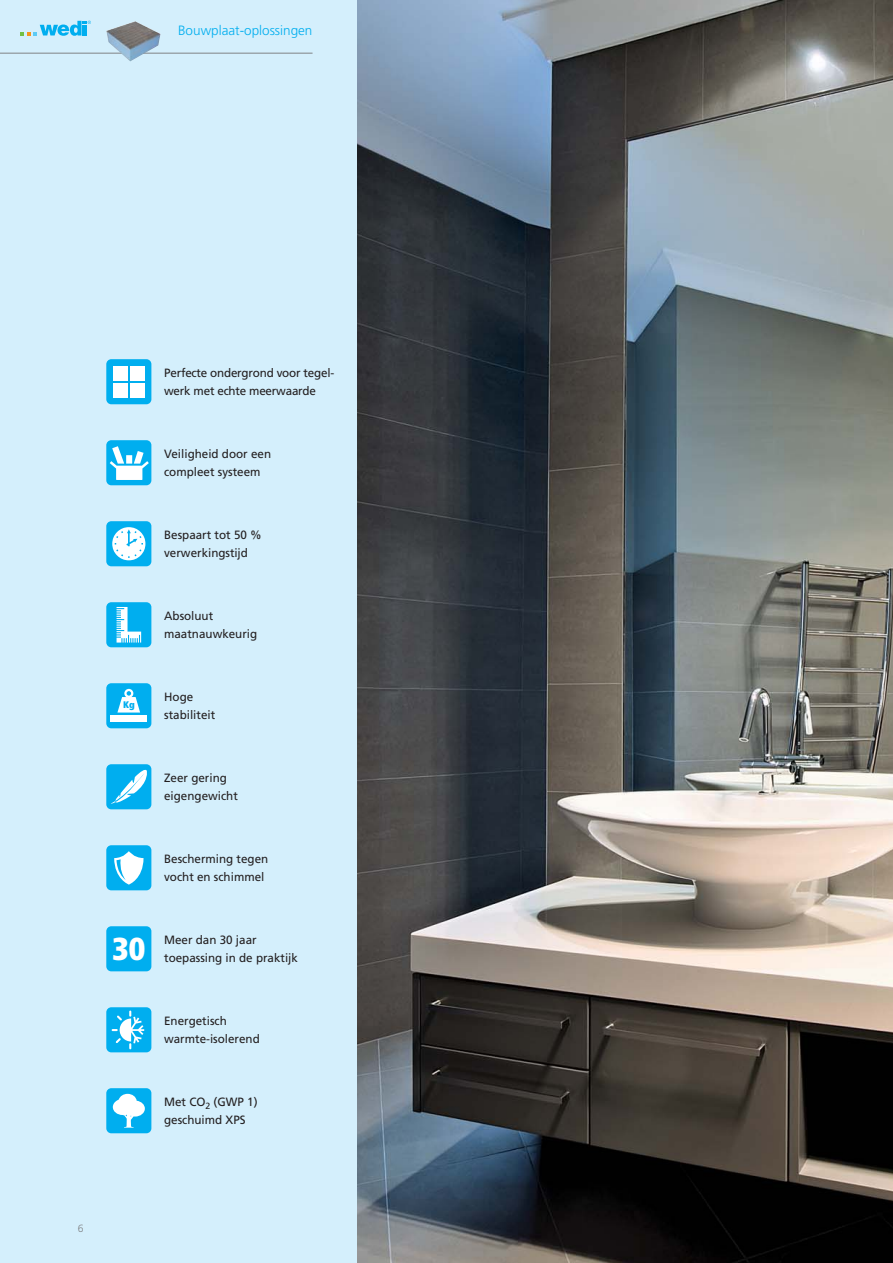
<style>
.page{position:relative;width:893px;height:1263px;background:#fff}
.page>*{position:absolute;margin:0;border:0;box-sizing:border-box;transform-origin:0 0}
.t1{font:900 condensed 31.65px "Frutiger LT Std";color:#fff}
.t2{font:300 13.5px "Frutiger LT Std";color:#00aeef}
.t3{font:12px/18px "Frutiger LT Com";color:#231f20}
.t4{font:300 10.5px "Frutiger LT Std";color:#808285}
.t5{font:900 condensed 9.6px "Frutiger LT Std";color:#00aeef}
</style>
<div class="page">
<div style="left:0;top:0;width:880px;height:1263px;background:#d4effc"></div>
<img style="left:357px;top:0;width:536px;height:1263px">
<div style="left:106px;top:359px;width:45px;height:45px;background:#00aeef;border-radius:5px"></div>
<div style="left:113px;top:366px;width:15px;height:15px;background:#fff"></div>
<div style="left:130px;top:366px;width:15px;height:15px;background:#fff"></div>
<div style="left:113px;top:383px;width:15px;height:14px;background:#fff"></div>
<div style="left:130px;top:383px;width:15px;height:14px;background:#fff"></div>
<div style="left:106px;top:1088px;width:45px;height:45px;background:#00aeef;border-radius:5px"></div>
<svg style="left:113px;top:1094px;width:32px;height:34px"></svg>
<div style="left:106px;top:602px;width:45px;height:45px;background:#00aeef;border-radius:5px"></div>
<svg style="left:117px;top:607px;width:24px;height:35px"></svg>
<div style="left:106px;top:764px;width:45px;height:45px;background:#00aeef;border-radius:5px"></div>
<svg style="left:111px;top:769px;width:36px;height:35px"></svg>
<div style="left:106px;top:521px;width:45px;height:45px;background:#00aeef;border-radius:5px"></div>
<svg style="left:112px;top:527px;width:33px;height:33px"></svg>
<div style="left:106px;top:926px;width:45px;height:45px;background:#00aeef;border-radius:5px"></div>
<div style="left:106px;top:683px;width:45px;height:45px;background:#00aeef;border-radius:5px"></div>
<div style="left:111px;top:715px;width:36px;height:6px;background:#fff"></div>
<svg style="left:117px;top:689px;width:23px;height:23px"></svg>
<div style="left:106px;top:440px;width:45px;height:45px;background:#00aeef;border-radius:5px"></div>
<svg style="left:110px;top:446px;width:39px;height:34px"></svg>
<div style="left:106px;top:1007px;width:45px;height:45px;background:#00aeef;border-radius:5px"></div>
<svg style="left:113px;top:1011px;width:31px;height:37px"></svg>
<div style="left:106px;top:845px;width:45px;height:45px;background:#00aeef;border-radius:5px"></div>
<svg style="left:114px;top:851px;width:30px;height:33px"></svg>
<hr style="left:0;top:53px;width:313px;height:1px;background:#808285">
<img style="left:106px;top:21px;width:55px;height:40px">
<svg style="left:20px;top:21px;width:71px;height:15px"></svg>
<p class="t2" style="left:178px;top:25px;width:136px">Bouwplaat-oplossingen</p>
<p class="t5" style="left:123px;top:699px;width:13px">Kg</p>
<p class="t3" style="left:164px;top:365px;width:172px">Perfecte ondergrond voor tegel&shy;werk met echte meerwaarde</p>
<p class="t3" style="left:164px;top:446px;width:108px">Veiligheid door een compleet systeem</p>
<p class="t3" style="left:164px;top:527px;width:99px">Bespaart tot 50 % verwerkingstĳd</p>
<p class="t3" style="left:164px;top:608px;width:95px">Absoluut maatnauwkeurig</p>
<p class="t3" style="left:164px;top:689px;width:53px">Hoge stabiliteit</p>
<p class="t3" style="left:164px;top:770px;width:75px">Zeer gering eigengewicht</p>
<p class="t3" style="left:164px;top:851px;width:106px">Bescherming tegen vocht en schimmel</p>
<h1 class="t1" style="left:112px;top:930px;width:34px">30</h1>
<p class="t3" style="left:164px;top:932px;width:135px">Meer dan 30 jaar toepassing in de praktĳk</p>
<p class="t3" style="left:164px;top:1013px;width:97px">Energetisch warmte-isolerend</p>
<p class="t3" style="left:164px;top:1094px;width:95px">Met CO<sub>2</sub> (GWP 1) geschuimd XPS</p>
<p class="t4" style="left:78px;top:1224px;width:7px">6</p>
</div>
